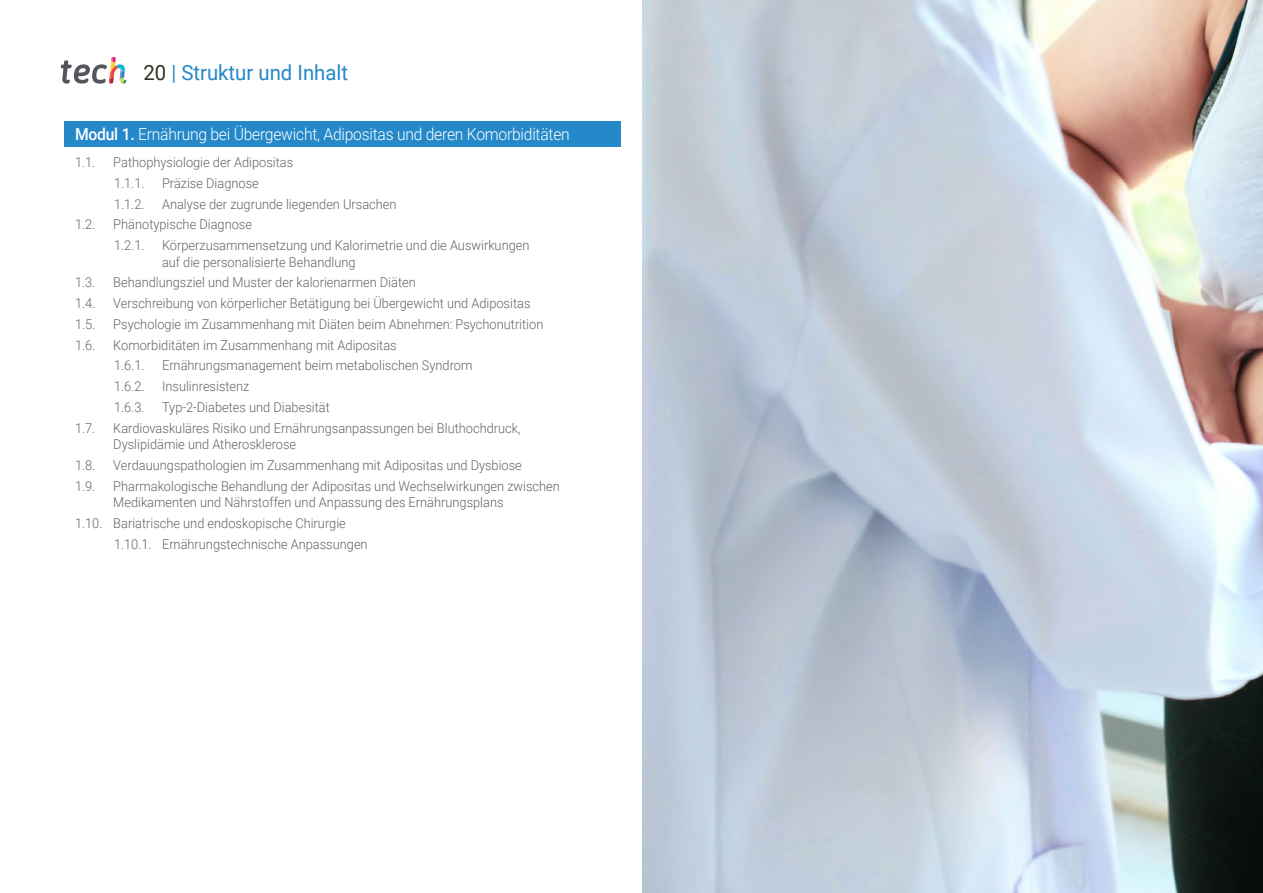
<style>
.page{position:relative;width:1263px;height:893px;background:#fff}
.page>*{position:absolute;margin:0;border:0;box-sizing:border-box;transform-origin:0 0}
.t1{font:21px "Roboto";color:#2488c9}
.t2{font:300 16.5px "Roboto";letter-spacing:-.015em;color:#fff;scale:.95 1}
.t3{font:300 13.5px/20.7px "Roboto";color:#61646a;scale:.95 1}
.s1{color:#312e20}
.s2{font-weight:500}
</style>
<div class="page">
<div style="left:64px;top:121px;width:557px;height:25px;background:#2488c9"></div>
<svg style="left:61px;top:57px;width:65px;height:27px"></svg>
<img style="left:642px;top:0;width:621px;height:893px">
<h1 class="t1" style="left:144px;top:57px;width:206px"><span class="s1">20</span> | Struktur und Inhalt</h1>
<p class="t2" style="left:75px;top:123px;width:522px"><span class="s2">Modul 1.</span> Ernährung bei Übergewicht, Adipositas und deren Komorbiditäten</p>
<p class="t3" style="left:75px;top:151px;width:23px">1.1.</p>
<p class="t3" style="left:113px;top:151px;width:191px">Pathophysiologie der Adipositas<br>1.1.1.</p>
<p class="t3" style="left:162px;top:172px;width:103px">Präzise Diagnose</p>
<p class="t3" style="left:114px;top:193px;width:34px">1.1.2.</p>
<p class="t3" style="left:162px;top:193px;width:248px">Analyse der zugrunde liegenden Ursachen</p>
<p class="t3" style="left:75px;top:214px;width:23px">1.2.</p>
<p class="t3" style="left:113px;top:214px;width:148px">Phänotypische Diagnose<br>1.2.1.</p>
<p class="t3" style="left:162px;top:237px;width:388px;line-height:16.5px">Körperzusammensetzung und Kalorimetrie und die Auswirkungen auf die personalisierte Behandlung</p>
<p class="t3" style="left:75px;top:272px;width:23px">1.3.</p>
<p class="t3" style="left:113px;top:272px;width:320px">Behandlungsziel und Muster der kalorienarmen Diäten</p>
<p class="t3" style="left:75px;top:292px;width:23px">1.4.</p>
<p class="t3" style="left:113px;top:292px;width:441px">Verschreibung von körperlicher Betätigung bei Übergewicht und Adipositas</p>
<p class="t3" style="left:75px;top:313px;width:23px">1.5.</p>
<p class="t3" style="left:113px;top:313px;width:454px">Psychologie im Zusammenhang mit Diäten beim Abnehmen: Psychonutrition</p>
<p class="t3" style="left:75px;top:334px;width:23px">1.6.</p>
<p class="t3" style="left:113px;top:334px;width:300px">Komorbiditäten im Zusammenhang mit Adipositas<br>1.6.1.</p>
<p class="t3" style="left:162px;top:355px;width:328px">Ernährungsmanagement beim metabolischen Syndrom</p>
<p class="t3" style="left:114px;top:375px;width:34px">1.6.2.</p>
<p class="t3" style="left:162px;top:375px;width:94px">Insulinresistenz</p>
<p class="t3" style="left:114px;top:396px;width:34px">1.6.3.</p>
<p class="t3" style="left:162px;top:396px;width:178px">Typ-2-Diabetes und Diabesität</p>
<p class="t3" style="left:75px;top:417px;width:23px">1.7.</p>
<p class="t3" style="left:113px;top:419px;width:430px;line-height:16.5px">Kardiovaskuläres Risiko und Ernährungsanpassungen bei Bluthochdruck,<br>Dyslipidämie und Atherosklerose</p>
<p class="t3" style="left:75px;top:454px;width:23px">1.8.</p>
<p class="t3" style="left:113px;top:454px;width:432px">Verdauungspathologien im Zusammenhang mit Adipositas und Dysbiose</p>
<p class="t3" style="left:75px;top:475px;width:23px">1.9.</p>
<p class="t3" style="left:113px;top:477px;width:472px;line-height:16.5px">Pharmakologische Behandlung der Adipositas und Wechselwirkungen zwischen<br>Medikamenten und Nährstoffen und Anpassung des Ernährungsplans</p>
<p class="t3" style="left:114px;top:512px;width:268px;text-indent:-39px">1.10. Bariatrische und endoskopische Chirurgie<br>1.10.1. Ernährungstechnische Anpassungen</p>
</div>
